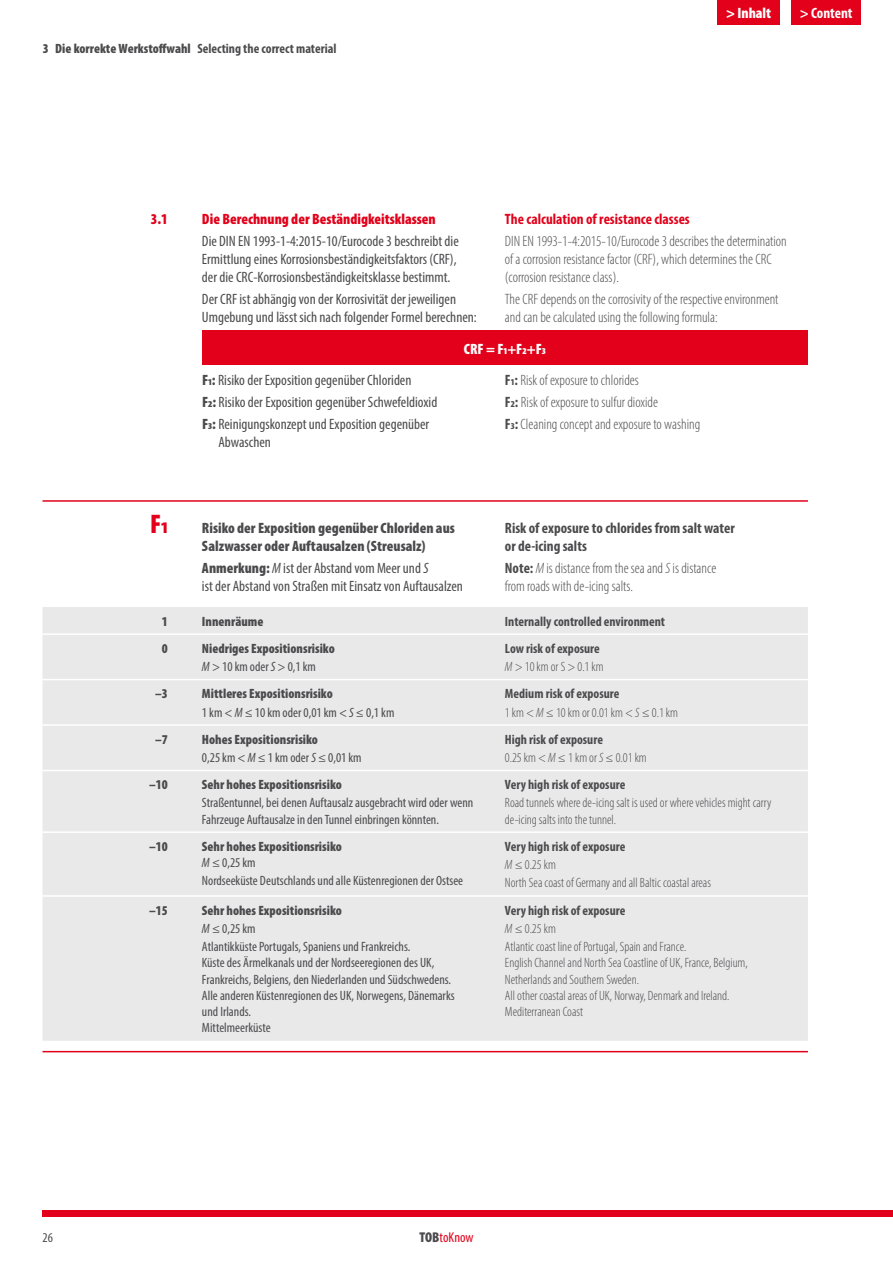
<style>
.page{position:relative;width:893px;height:1263px;background:#fff}
.page>*{position:absolute;margin:0;border:0;box-sizing:border-box;transform-origin:0 0}
.t1{font:900 condensed 27px "Myriad Pro";color:#e2001a}
.t2{font:condensed 15px/18px "Myriad Pro";color:#4b4b4d}
.t3{font:300 condensed 15px/18px "Myriad Pro";color:#4b4b4d}
.t4{font:900 condensed 15px/18px "Myriad Pro";color:#4b4b4d}
.t5{font:700 condensed 15px/18px "Myriad Pro";color:#4b4b4d}
.t6{font:900 condensed 15px "Myriad Pro";color:#e2001a}
.t7{font:700 condensed 15px "Myriad Pro";color:#e2001a}
.t8{font:900 condensed 15px "Myriad Pro";color:#fff}
.t9{font:700 condensed 15px "Myriad Pro";color:#fff}
.t10{font:condensed 14.25px "Myriad Pro";color:#e2001a}
.t11{font:300 condensed 13.5px/18.3px "Myriad Pro";color:#4b4b4d}
.t12{font:condensed 13.5px/16.2px "Myriad Pro";color:#4b4b4d}
.t13{font:900 condensed 13.5px/18.3px "Myriad Pro";color:#4b4b4d}
.t14{font:700 condensed 13.5px/18.3px "Myriad Pro";color:#4b4b4d}
.s1{font-weight:900}
.s2{font-style:italic}
.s3{font-weight:700}
.s4{font-weight:400;font-style:italic}
.s5{font-weight:400}
.s6{font-weight:300;font-style:italic}
.s7{font-weight:300}
.s8{font-weight:900;color:#4b4b4d}
</style>
<div class="page">
<div style="left:43px;top:1210px;width:850px;height:6px;background:#e2001a"></div>
<div style="left:202px;top:331px;width:606px;height:34px;background:#e2001a"></div>
<hr style="left:43px;top:500px;width:159px;height:2px;background:#e2001a">
<hr style="left:202px;top:500px;width:303px;height:2px;background:#e2001a">
<hr style="left:505px;top:500px;width:303px;height:2px;background:#e2001a">
<div style="left:43px;top:607px;width:765px;height:434px;background:#e9e9ea"></div>
<hr style="left:43px;top:633px;width:159px;height:2px;background:#fff">
<hr style="left:202px;top:633px;width:303px;height:2px;background:#fff">
<hr style="left:505px;top:633px;width:303px;height:2px;background:#fff">
<hr style="left:43px;top:679px;width:159px;height:1px;background:#fff">
<hr style="left:202px;top:679px;width:303px;height:1px;background:#fff">
<hr style="left:505px;top:679px;width:303px;height:1px;background:#fff">
<hr style="left:43px;top:724px;width:159px;height:2px;background:#fff">
<hr style="left:202px;top:724px;width:303px;height:2px;background:#fff">
<hr style="left:505px;top:724px;width:303px;height:2px;background:#fff">
<hr style="left:43px;top:770px;width:159px;height:1px;background:#fff">
<hr style="left:202px;top:770px;width:303px;height:1px;background:#fff">
<hr style="left:505px;top:770px;width:303px;height:1px;background:#fff">
<hr style="left:43px;top:831px;width:159px;height:2px;background:#fff">
<hr style="left:202px;top:831px;width:303px;height:2px;background:#fff">
<hr style="left:505px;top:831px;width:303px;height:2px;background:#fff">
<hr style="left:43px;top:895px;width:159px;height:2px;background:#fff">
<hr style="left:202px;top:895px;width:303px;height:2px;background:#fff">
<hr style="left:505px;top:895px;width:303px;height:2px;background:#fff">
<hr style="left:43px;top:1051px;width:159px;height:1px;background:#e2001a">
<hr style="left:202px;top:1051px;width:303px;height:1px;background:#e2001a">
<hr style="left:505px;top:1051px;width:303px;height:1px;background:#e2001a">
<div style="left:791px;top:0;width:70px;height:24px;background:#e2001a"></div>
<div style="left:718px;top:0;width:62px;height:24px;background:#e2001a"></div>
<p class="t14" style="left:43px;top:39px;width:295px"><span class="s1">3 Die korrekte Werkstoffwahl</span> Selecting the correct material</p>
<p class="t8" style="left:726px;top:3px;width:47px">&gt; Inhalt</p>
<p class="t9" style="left:800px;top:3px;width:54px">&gt; Content</p>
<p class="t6" style="left:151px;top:209px;width:19px">3.1</p>
<p class="t6" style="left:202px;top:209px;width:235px">Die Berechnung der Beständigkeitsklassen</p>
<p class="t2" style="left:202px;top:232px;width:258px">Die DIN EN 1993-1-4:2015-10/Eurocode 3 beschreibt die<br>Ermittlung eines Korrosionsbeständigkeitsfaktors (CRF), der die CRC-Korrosionsbeständigkeitsklasse bestimmt.</p>
<p class="t2" style="left:202px;top:290px;width:276px">Der CRF ist abhängig von der Korrosivität der jeweiligen<br>Umgebung und lässt sich nach folgender Formel berechnen:</p>
<p class="t7" style="left:505px;top:209px;width:186px">The calculation of resistance classes</p>
<p class="t3" style="left:505px;top:232px;width:283px">DIN EN 1993-1-4:2015-10/Eurocode 3 describes the determination of a corrosion resistance factor (CRF), which determines the CRC (corrosion resistance class).</p>
<p class="t3" style="left:505px;top:290px;width:275px">The CRF depends on the corrosivity of the respective environment and can be calculated using the following formula:</p>
<p class="t8" style="left:464px;top:339px;width:83px">CRF = F1+F2+F3</p>
<p class="t2" style="left:202px;top:368px;width:237px;line-height:22.2px"><span class="s1">F1:</span> Risiko der Exposition gegenüber Chloriden<br><span class="s1">F2:</span> Risiko der Exposition gegenüber Schwefeldioxid<br><span class="s1">F3:</span> Reinigungskonzept und Exposition gegenüber</p>
<p class="t2" style="left:218px;top:433px;width:54px">Abwaschen</p>
<h1 class="t1" style="left:150px;top:506px;width:19px">F1</h1>
<p class="t4" style="left:202px;top:518px;width:254px">Risiko der Exposition gegenüber Chloriden aus<br>Salzwasser oder Auftausalzen (Streusalz)</p>
<p class="t2" style="left:202px;top:559px;width:262px"><span class="s1">Anmerkung:</span> <span class="s2">M</span> ist der Abstand vom Meer und <span class="s2">S<br></span>ist der Abstand von Straßen mit Einsatz von Auftausalzen</p>
<p class="t3" style="left:505px;top:368px;width:197px;line-height:22.2px"><span class="s3">F1:</span> Risk of exposure to chlorides<br><span class="s3">F2:</span> Risk of exposure to sulfur dioxide<br><span class="s3">F3:</span> Cleaning concept and exposure to washing</p>
<p class="t5" style="left:505px;top:518px;width:231px">Risk of exposure to chlorides from salt water or de-icing salts</p>
<p class="t3" style="left:505px;top:559px;width:213px"><span class="s3">Note:</span> <span class="s2">M</span> is distance from the sea and <span class="s2">S</span> is distance from roads with de-icing salts.</p>
<p class="t13" style="left:162px;top:612px;width:7px">1</p>
<p class="t13" style="left:202px;top:612px;width:63px">Innenräume</p>
<p class="t14" style="left:505px;top:612px;width:162px">Internally controlled environment</p>
<p class="t13" style="left:162px;top:639px;width:7px">0</p>
<p class="t13" style="left:202px;top:639px;width:134px">Niedriges Expositionsrisiko<br><span class="s4">M</span> <span class="s5">&gt; 10 km oder</span> <span class="s4">S</span> <span class="s5">&gt; 0,1 km</span></p>
<p class="t14" style="left:505px;top:639px;width:100px">Low risk of exposure<br><span class="s6">M</span> <span class="s7">&gt; 10 km or S &gt; 0.1 km</span></p>
<p class="t13" style="left:155px;top:684px;width:14px">–3</p>
<p class="t13" style="left:202px;top:684px;width:194px">Mittleres Expositionsrisiko<br><span class="s5">1 km &lt;</span> <span class="s4">M</span> <span class="s5">≤ 10 km oder 0,01 km &lt;</span> <span class="s4">S</span> <span class="s5">≤ 0,1 km</span></p>
<p class="t11" style="left:505px;top:684px;width:175px"><span class="s3">Medium risk of exposure<br></span>1 km &lt; <span class="s2">M</span> ≤ 10 km or 0.01 km &lt; <span class="s2">S</span> ≤ 0.1 km</p>
<p class="t13" style="left:155px;top:730px;width:14px">–7</p>
<p class="t13" style="left:202px;top:730px;width:161px">Hohes Expositionsrisiko<br><span class="s5">0,25 km &lt;</span> <span class="s4">M</span> <span class="s5">≤ 1 km oder</span> <span class="s4">S</span> <span class="s5">≤ 0,01 km</span></p>
<p class="t11" style="left:505px;top:730px;width:143px"><span class="s3">High risk of exposure<br></span>0.25 km &lt; <span class="s2">M</span> ≤ 1 km or <span class="s2">S</span> ≤ 0.01 km</p>
<p class="t13" style="left:149px;top:775px;width:20px">–10</p>
<p class="t13" style="left:202px;top:775px;width:141px">Sehr hohes Expositionsrisiko</p>
<p class="t12" style="left:202px;top:795px;width:273px">Straßentunnel, bei denen Auftausalz ausgebracht wird oder wenn<br>Fahrzeuge Auftausalze in den Tunnel einbringen könnten.</p>
<p class="t14" style="left:505px;top:775px;width:122px">Very high risk of exposure</p>
<p class="t11" style="left:505px;top:795px;width:268px;line-height:16.2px">Road tunnels where de-icing salt is used or where vehicles might carry de-icing salts into the tunnel.</p>
<p class="t13" style="left:149px;top:837px;width:20px">–10</p>
<p class="t13" style="left:202px;top:838px;width:141px;line-height:16.2px">Sehr hohes Expositionsrisiko<br><span class="s4">M</span> <span class="s5">≤ 0,25 km</span></p>
<p class="t12" style="left:202px;top:872px;width:263px">Nordseeküste Deutschlands und alle Küstenregionen der Ostsee</p>
<p class="t13" style="left:149px;top:900px;width:20px">–15</p>
<p class="t12" style="left:202px;top:901px;width:210px;line-height:18.3px"><span class="s1">Sehr hohes Expositionsrisiko<br></span><span class="s2">M</span> ≤ 0,25 km<br>Atlantikküste Portugals, Spaniens und Frankreichs.</p>
<p class="t12" style="left:202px;top:955px;width:254px">Küste des Ärmelkanals und der Nordseeregionen des UK, Frankreichs, Belgiens, den Niederlanden und Südschwedens.<br>Alle anderen Küstenregionen des UK, Norwegens, Dänemarks und Irlands.<br>Mittelmeerküste</p>
<p class="t11" style="left:505px;top:837px;width:208px"><span class="s3">Very high risk of exposure<br></span><span class="s2">M</span> ≤ 0.25 km<br>North Sea coast of Germany and all Baltic coastal areas</p>
<p class="t11" style="left:505px;top:901px;width:183px"><span class="s3">Very high risk of exposure<br></span><span class="s2">M</span> ≤ 0.25 km<br>Atlantic coast line of Portugal, Spain and France.</p>
<p class="t11" style="left:505px;top:955px;width:244px;line-height:16.2px">English Channel and North Sea Coastline of UK, France, Belgium, Netherlands and Southern Sweden.<br>All other coastal areas of UK, Norway, Denmark and Ireland.<br>Mediterranean Coast</p>
<p class="t12" style="left:43px;top:1229px;width:12px">26</p>
<p class="t10" style="left:419px;top:1228px;width:56px"><span class="s8">TOB</span>toKnow</p>
</div>
